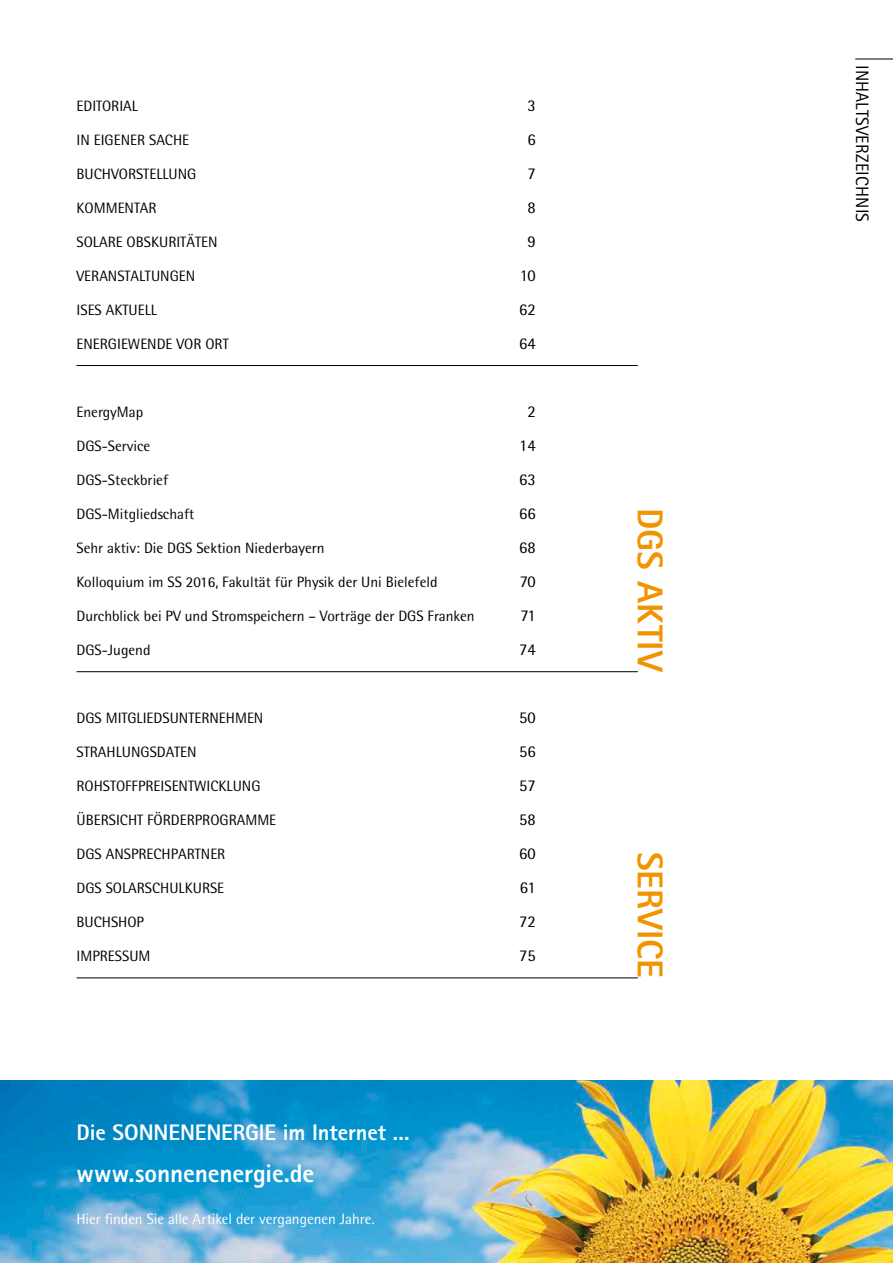
<style>
.page{position:relative;width:893px;height:1263px;background:#fff}
.page>*{position:absolute;margin:0;border:0;box-sizing:border-box;transform-origin:0 0}
.t1{font:800 36px "Rotis Sans Serif Std";color:#f29400}
.t2{font:800 25.5px "Rotis Sans Serif Std";letter-spacing:-.005em;color:#fff}
.t3{font:800 22.5px "Rotis Sans Serif Std";letter-spacing:-.005em;color:#fff}
.t4{font:18px "Rotis Sans Serif Std";letter-spacing:.01em;color:#000}
.t5{font:16.5px "Rotis Semi Sans Std";color:#000}
.t6{font:15px "Rotis Semi Sans Std";color:#000}
.t7{font:15px "Rotis Semi Sans Std";color:#fff}
</style>
<div class="page">
<hr style="left:855px;top:59px;width:38px;height:1px;background:#000">
<img style="left:0;top:1080px;width:893px;height:183px">
<hr style="left:77px;top:978px;width:561px;height:1px;background:#000">
<hr style="left:77px;top:365px;width:561px;height:1px;background:#000">
<hr style="left:77px;top:671px;width:561px;height:1px;background:#000">
<p class="t6" style="left:77px;top:97px;width:63px">EDITORIAL</p>
<p class="t5" style="left:527px;top:95px;width:10px">3</p>
<p class="t6" style="left:77px;top:131px;width:114px">IN EIGENER SACHE</p>
<p class="t5" style="left:527px;top:129px;width:10px">6</p>
<p class="t6" style="left:77px;top:165px;width:121px">BUCHVORSTELLUNG</p>
<p class="t5" style="left:527px;top:163px;width:10px">7</p>
<p class="t6" style="left:77px;top:199px;width:82px">KOMMENTAR</p>
<p class="t5" style="left:527px;top:197px;width:10px">8</p>
<p class="t6" style="left:77px;top:233px;width:143px">SOLARE OBSKURITÄTEN</p>
<p class="t5" style="left:527px;top:231px;width:10px">9</p>
<p class="t6" style="left:77px;top:267px;width:120px">VERANSTALTUNGEN</p>
<p class="t5" style="left:520px;top:265px;width:17px">10</p>
<p class="t6" style="left:77px;top:301px;width:82px">ISES AKTUELL</p>
<p class="t5" style="left:519px;top:299px;width:18px">62</p>
<p class="t6" style="left:77px;top:335px;width:154px">ENERGIEWENDE VOR ORT</p>
<p class="t5" style="left:519px;top:333px;width:18px">64</p>
<p class="t6" style="left:77px;top:403px;width:68px">EnergyMap</p>
<p class="t5" style="left:527px;top:401px;width:10px">2</p>
<p class="t6" style="left:77px;top:437px;width:75px">DGS-Service</p>
<p class="t5" style="left:519px;top:435px;width:18px">14</p>
<p class="t6" style="left:77px;top:471px;width:93px">DGS-Steckbrief</p>
<p class="t5" style="left:519px;top:469px;width:18px">63</p>
<p class="t6" style="left:77px;top:505px;width:119px">DGS-Mitgliedschaft</p>
<p class="t5" style="left:519px;top:503px;width:18px">66</p>
<p class="t6" style="left:77px;top:539px;width:250px">Sehr aktiv: Die DGS Sektion Niederbayern</p>
<p class="t5" style="left:519px;top:537px;width:18px">68</p>
<p class="t6" style="left:77px;top:573px;width:363px">Kolloquium im SS 2016, Fakultät für Physik der Uni Bielefeld</p>
<p class="t5" style="left:520px;top:571px;width:17px">70</p>
<p class="t6" style="left:77px;top:607px;width:400px">Durchblick bei PV und Stromspeichern – Vorträge der DGS Franken</p>
<p class="t5" style="left:520px;top:605px;width:17px">71</p>
<p class="t6" style="left:77px;top:641px;width:76px">DGS-Jugend</p>
<p class="t5" style="left:519px;top:639px;width:18px">74</p>
<p class="t6" style="left:77px;top:709px;width:188px">DGS MITGLIEDSUNTERNEHMEN</p>
<p class="t5" style="left:519px;top:708px;width:18px">50</p>
<p class="t6" style="left:77px;top:743px;width:122px">STRAHLUNGSDATEN</p>
<p class="t5" style="left:519px;top:742px;width:18px">56</p>
<p class="t6" style="left:77px;top:777px;width:185px">ROHSTOFFPREISENTWICKLUNG</p>
<p class="t5" style="left:519px;top:776px;width:18px">57</p>
<p class="t6" style="left:77px;top:811px;width:201px">ÜBERSICHT FÖRDERPROGRAMME</p>
<p class="t5" style="left:519px;top:810px;width:18px">58</p>
<p class="t6" style="left:77px;top:845px;width:150px">DGS ANSPRECHPARTNER</p>
<p class="t5" style="left:519px;top:844px;width:18px">60</p>
<p class="t6" style="left:77px;top:879px;width:149px">DGS SOLARSCHULKURSE</p>
<p class="t5" style="left:520px;top:878px;width:17px">61</p>
<p class="t6" style="left:77px;top:913px;width:69px">BUCHSHOP</p>
<p class="t5" style="left:519px;top:912px;width:18px">72</p>
<p class="t6" style="left:77px;top:947px;width:75px">IMPRESSUM</p>
<p class="t5" style="left:519px;top:946px;width:18px">75</p>
<h3 class="t3" style="left:77px;top:1118px;width:334px">Die SONNENENERGIE im Internet ...</h3>
<h2 class="t2" style="left:77px;top:1157px;width:239px">www.sonnenenergie.de</h2>
<p class="t7" style="left:77px;top:1210px;width:300px">Hier finden Sie alle Artikel der vergangenen Jahre.</p>
<h1 class="t1" style="left:673px;top:508px;width:166px;rotate:90deg">DGS AKTIV</h1>
<h1 class="t1" style="left:673px;top:852px;width:127px;rotate:90deg">SERVICE</h1>
<p class="t4" style="left:873px;top:65px;width:159px;rotate:90deg">INHALTSVERZEICHNIS</p>
</div>
